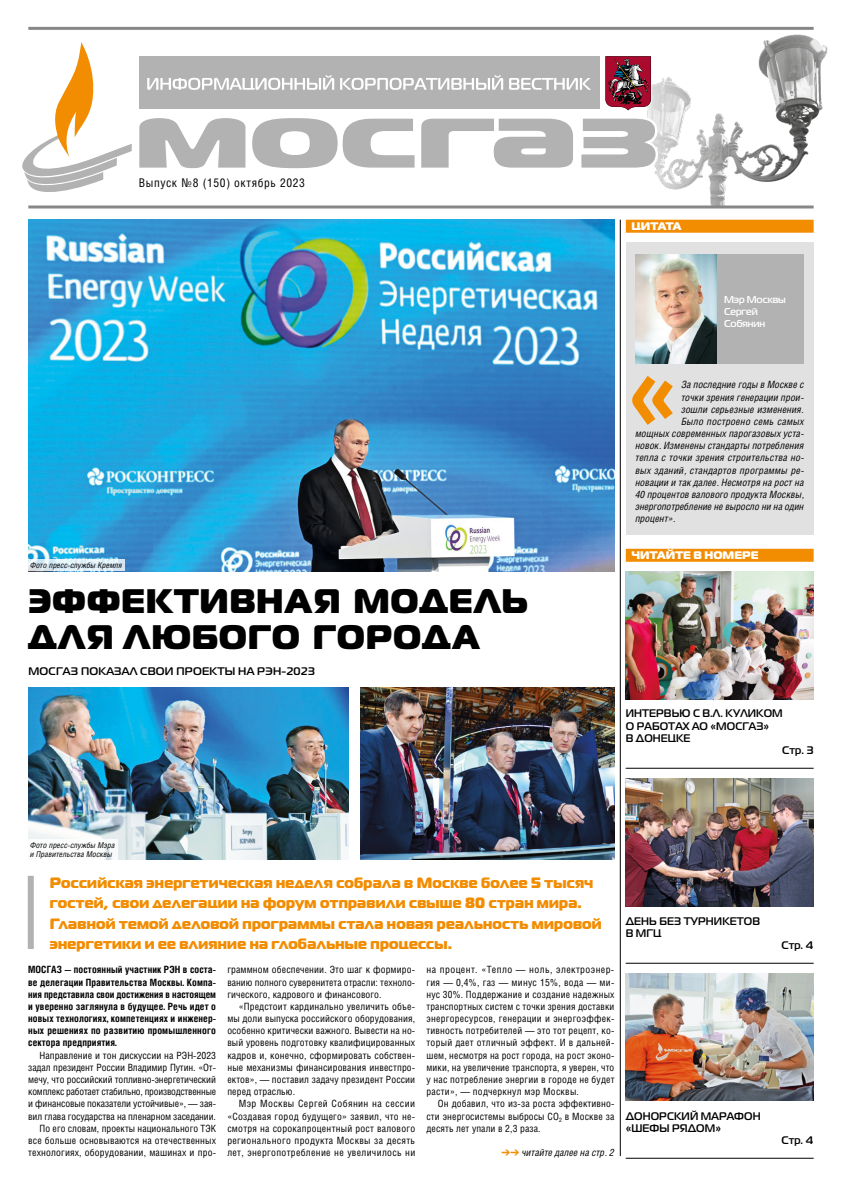
<style>
.page{position:relative;width:842px;height:1191px;background:#fff}
.page>*{position:absolute;margin:0;border:0;box-sizing:border-box;transform-origin:0 0}
.t1{font:34px/36.7px "Magistral Black C";letter-spacing:.03em;color:#000}
.t2{font:900 15px/20.4px "Magistral";letter-spacing:.02em;color:#f28c00}
.t3{font:12px "Helios Cond";letter-spacing:.05em;color:#000}
.t4{font:700 11px/12.2px "Magistral";letter-spacing:.01em;color:#000;scale:.96 1}
.t5{font:700 11px "Magistral";letter-spacing:.01em;color:#000}
.t6{font:900 11px "Magistral";color:#fff}
.t7{font:10px/12.2px "Helios Cond";letter-spacing:.01em;color:#000;text-align:justify}
.t8{font:italic 10px "Helios Cond";letter-spacing:.01em;color:#000}
.t9{font:10px/12.2px "Helios Cond";letter-spacing:-.01em;color:#000;text-align:right}
.t10{font:700 10px/12.2px "Helios Cond";letter-spacing:.015em;color:#000;text-align:justify}
.t11{font:700 10px/12.2px "Magistral";letter-spacing:-.01em;color:#fff}
.t12{font:italic 8px/9px "Helios Cond";letter-spacing:.01em;color:#000}
.s1{color:#f28c00}
</style>
<div class="page">
<img style="left:654px;top:34px;width:174px;height:171px">
<svg style="left:22px;top:42px;width:110px;height:150px"></svg>
<svg style="left:139px;top:56px;width:520px;height:116px"></svg>
<hr style="left:28px;top:205px;width:786px;height:3px;background:#878787">
<hr style="left:28px;top:27px;width:786px;height:3px;background:#878787">
<hr style="left:620px;top:220px;width:1px;height:936px;background:#000">
<div style="left:28px;top:875px;width:6px;height:74px;background:#b3b2b2"></div>
<img style="left:28px;top:220px;width:586px;height:351px">
<img style="left:28px;top:688px;width:321px;height:171px">
<img style="left:360px;top:688px;width:254px;height:171px">
<div style="left:28px;top:839px;width:89px;height:21px;background:#fff"></div>
<svg style="left:28px;top:559px;width:97px;height:12px"></svg>
<div style="left:626px;top:242px;width:188px;height:292px;background:#e1e1e1"></div>
<svg style="left:632px;top:376px;width:41px;height:49px"></svg>
<div style="left:679px;top:254px;width:125px;height:110px;background:#b3b2b2"></div>
<img style="left:635px;top:254px;width:81px;height:110px">
<div style="left:626px;top:220px;width:188px;height:13px;background:#f28c00"></div>
<hr style="left:626px;top:963px;width:188px;height:1px;background:#000">
<hr style="left:626px;top:768px;width:188px;height:1px;background:#000">
<hr style="left:626px;top:1158px;width:188px;height:1px;background:#000">
<div style="left:626px;top:549px;width:188px;height:13px;background:#f28c00"></div>
<img style="left:626px;top:778px;width:188px;height:128px">
<img style="left:626px;top:571px;width:188px;height:128px">
<img style="left:626px;top:973px;width:188px;height:128px">
<p class="t3" style="left:139px;top:176px;width:167px">Выпуск №8 (150) октябрь 2023</p>
<p class="t12" style="left:30px;top:560px;width:94px">Фото пресс-службы Кремля</p>
<h1 class="t1" style="left:28px;top:580px;width:501px">ЭФФЕКТИВНАЯ МОДЕЛЬ<br>ДЛЯ ЛЮБОГО ГОРОДА</h1>
<p class="t5" style="left:28px;top:663px;width:288px">МОСГАЗ ПОКАЗАЛ СВОИ ПРОЕКТЫ НА РЭН-2023</p>
<p class="t6" style="left:631px;top:218px;width:52px">ЦИТАТА</p>
<p class="t11" style="left:724px;top:293px;width:63px">Мэр Москвы<br>Сергей<br>Собянин</p>
<p class="t8" style="left:681px;top:379px;width:124px">За последние годы в Москве с</p>
<p class="t8" style="left:681px;top:391px;width:124px">точки зрения генерации прои-</p>
<p class="t8" style="left:681px;top:403px;width:124px">зошли серьезные изменения.</p>
<p class="t8" style="left:681px;top:415px;width:124px">Было построено семь самых</p>
<p class="t8" style="left:635px;top:427px;width:170px">мощных современных парогазовых уста-</p>
<p class="t8" style="left:635px;top:440px;width:170px">новок. Изменены стандарты потребления</p>
<p class="t8" style="left:635px;top:452px;width:170px">тепла с точки зрения строительства но-</p>
<p class="t8" style="left:635px;top:464px;width:170px">вых зданий, стандартов программы ре-</p>
<p class="t8" style="left:635px;top:476px;width:170px">новации и так далее. Несмотря на рост на</p>
<p class="t8" style="left:635px;top:488px;width:170px">40 процентов валового продукта Москвы,</p>
<p class="t8" style="left:635px;top:500px;width:170px">энергопотребление не выросло ни на один</p>
<p class="t8" style="left:635px;top:513px;width:42px">процент».</p>
<p class="t6" style="left:631px;top:547px;width:128px">ЧИТАЙТЕ В НОМЕРЕ</p>
<p class="t4" style="left:626px;top:707px;width:165px">ИНТЕРВЬЮ С В.Л. КУЛИКОМ</p>
<p class="t4" style="left:626px;top:719px;width:151px">О РАБОТАХ АО «МОСГАЗ»</p>
<p class="t4" style="left:626px;top:732px;width:69px">В ДОНЕЦКЕ</p>
<p class="t5" style="left:782px;top:743px;width:33px">Стр. 3</p>
<p class="t12" style="left:30px;top:840px;width:86px">Фото пресс-службы Мэра и Правительства Москвы</p>
<p class="t2" style="left:50px;top:872px;width:553px">Российская энергетическая неделя собрала в Москве более 5 тысяч гостей, свои делегации на форум отправили свыше 80 стран мира.<br>Главной темой деловой программы стала новая реальность мировой энергетики и ее влияние на глобальные процессы.</p>
<p class="t10" style="left:28px;top:963px;width:189px">МОСГАЗ — постоянный участник РЭН в соста&shy;ве делегации Правительства Москвы. Компа&shy;ния представила свои достижения в настоящем и уверенно заглянула в будущее. Речь идет о новых технологиях, компетенциях и инженер&shy;ных решениях по развитию промышленного сектора предприятия.</p>
<p class="t9" style="left:28px;top:1048px;width:189px">Направление и тон дискуссии на РЭН-2023 задал президент России Владимир Путин. «От&shy;мечу, что российский топливно-энергетический комплекс работает стабильно, производственные и финансовые показатели устойчивые», — зая&shy;вил глава государства на пленарном заседании.<br>По его словам, проекты национального ТЭК все больше основываются на отечественных технологиях, оборудовании, машинах и про-</p>
<p class="t7" style="left:227px;top:963px;width:189px">граммном обеспечении. Это шаг к формиро&shy;ванию полного суверенитета отрасли: техноло&shy;гического, кадрового и финансового.</p>
<p class="t7" style="left:227px;top:1000px;width:189px;text-indent:11px">«Предстоит кардинально увеличить объе&shy;мы доли выпуска российского оборудования, особенно критически важного. Вывести на но&shy;вый уровень подготовку квалифицированных кадров и, конечно, сформировать собствен&shy;ные механизмы финансирования инвестпро&shy;ектов», — поставил задачу президент России перед отраслью.</p>
<p class="t7" style="left:227px;top:1097px;width:189px;text-indent:11px">Мэр Москвы Сергей Собянин на сессии «Создавая город будущего» заявил, что не&shy;смотря на сорокапроцентный рост валового регионального продукта Москвы за десять лет, энергопотребление не увеличилось ни</p>
<p class="t7" style="left:426px;top:963px;width:189px">на процент. «Тепло — ноль, электроэнер&shy;гия — 0,4%, газ — минус 15%, вода — ми&shy;нус 30%. Поддержание и создание надежных транспортных систем с точки зрения доставки энергоресурсов, генерации и энергоэффек&shy;тивность потребителей — это тот рецепт, ко&shy;торый дает отличный эффект. И в дальней&shy;шем, несмотря на рост города, на рост эконо&shy;мики, на увеличение транспорта, я уверен, что у нас потребление энергии в городе не будет расти», — подчеркнул мэр Москвы.</p>
<p class="t7" style="left:426px;top:1097px;width:189px;text-indent:11px">Он добавил, что из-за роста эффективно&shy;сти энергосистемы выбросы СО<sub>2</sub> в Москве за десять лет упали в 2,3 раза.</p>
<p class="t8" style="left:501px;top:1146px;width:114px"><span class="s1">➔➔</span> читайте далее на стр. 2</p>
<p class="t4" style="left:626px;top:914px;width:141px">ДЕНЬ БЕЗ ТУРНИКЕТОВ<br>В МГЦ</p>
<p class="t4" style="left:626px;top:1109px;width:142px">ДОНОРСКИЙ МАРАФОН «ШЕФЫ РЯДОМ»</p>
<p class="t5" style="left:781px;top:938px;width:34px">Стр. 4</p>
<p class="t5" style="left:781px;top:1133px;width:34px">Стр. 4</p>
</div>
